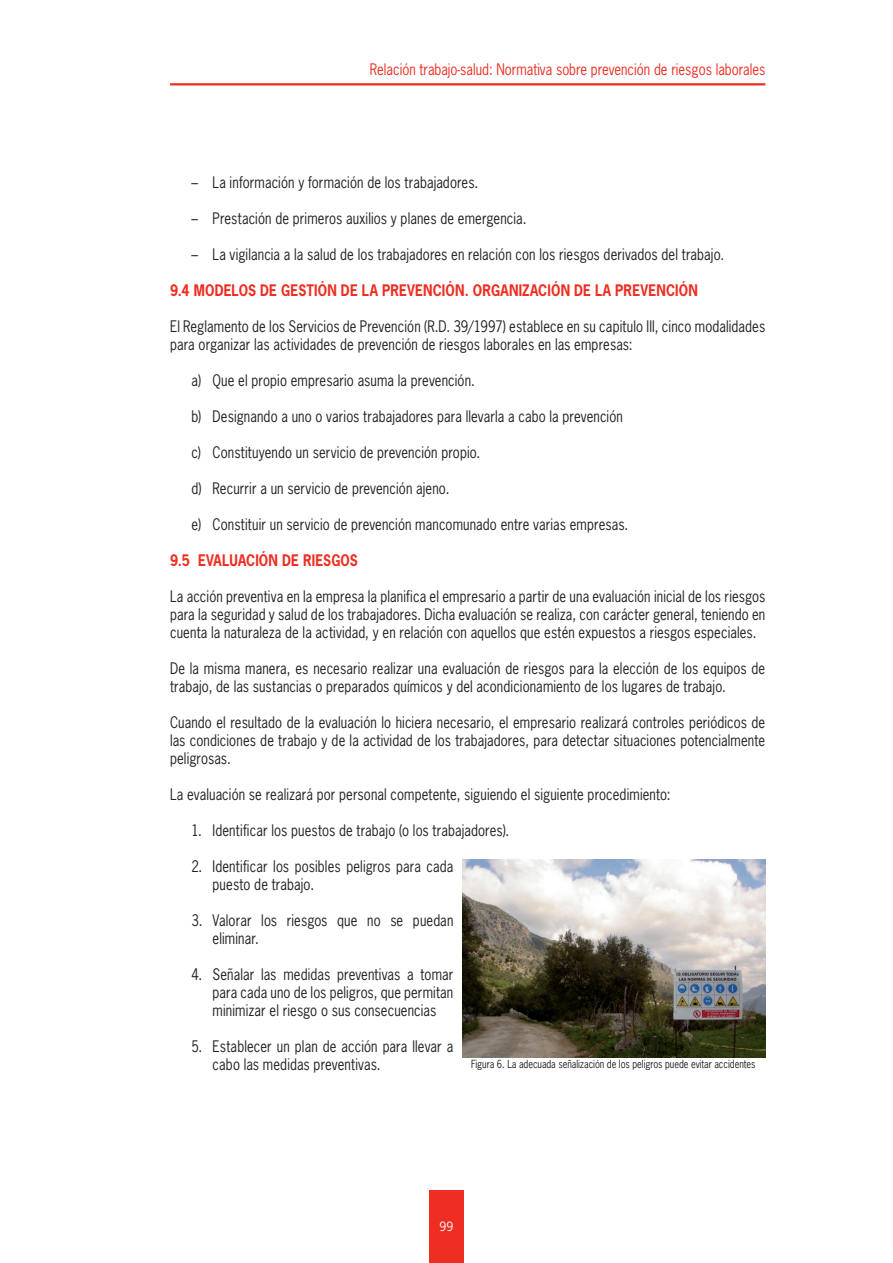
<style>
.page{position:relative;width:893px;height:1263px;background:#fff}
.page>*{position:absolute;margin:0;border:0;box-sizing:border-box;transform-origin:0 0}
.t1{font:15px/18px "News Gothic Std";letter-spacing:.01em;color:#231f20;scale:.87 1}
.t2{font:700 15px "News Gothic Std";letter-spacing:.015em;color:#ee2e22;scale:.87 1}
.t3{font:15px "News Gothic Std";color:#ee2e22;scale:.87 1}
.t4{font:12px "News Gothic Std";color:#fff}
.t5{font:10.5px "News Gothic Std";letter-spacing:-.005em;color:#231f20;scale:.87 1}
</style>
<div class="page">
<hr style="left:170px;top:83px;width:595px;height:2px;background:#ee2e22">
<div style="left:429px;top:1190px;width:34px;height:73px;background:#ee2e22"></div>
<img style="left:462px;top:859px;width:303px;height:199px">
<p class="t3" style="left:370px;top:60px;width:456px">Relación trabajo-salud: Normativa sobre prevención de riesgos laborales</p>
<p class="t1" style="left:191px;top:173px;width:331px">– La información y formación de los trabajadores.</p>
<p class="t1" style="left:191px;top:209px;width:387px">– Prestación de primeros auxilios y planes de emergencia.</p>
<p class="t1" style="left:191px;top:245px;width:614px">– La vigilancia a la salud de los trabajadores en relación con los riesgos derivados del trabajo.</p>
<p class="t2" style="left:170px;top:280px;width:608px">9.4 MODELOS DE GESTIÓN DE LA PREVENCIÓN. ORGANIZACIÓN DE LA PREVENCIÓN</p>
<p class="t1" style="left:170px;top:317px;width:686px">El Reglamento de los Servicios de Prevención (R.D. 39/1997) establece en su capitulo III, cinco modalidades para organizar las actividades de prevención de riesgos laborales en las empresas:</p>
<p class="t1" style="left:191px;top:371px;width:327px">a) Que el propio empresario asuma la prevención.</p>
<p class="t1" style="left:191px;top:407px;width:498px">b) Designando a uno o varios trabajadores para llevarla a cabo la prevención</p>
<p class="t1" style="left:191px;top:443px;width:334px">c) Constituyendo un servicio de prevención propio.</p>
<p class="t1" style="left:191px;top:479px;width:298px">d) Recurrir a un servicio de prevención ajeno.</p>
<p class="t1" style="left:191px;top:515px;width:504px">e) Constituir un servicio de prevención mancomunado entre varias empresas.</p>
<p class="t2" style="left:170px;top:550px;width:217px">9.5 EVALUACIÓN DE RIESGOS</p>
<p class="t1" style="left:170px;top:587px;width:686px;text-align:justify">La acción preventiva en la empresa la planifica el empresario a partir de una evaluación inicial de los riesgos para la seguridad y salud de los trabajadores. Dicha evaluación se realiza, con carácter general, teniendo en cuenta la naturaleza de la actividad, y en relación con aquellos que estén expuestos a riesgos especiales.</p>
<p class="t1" style="left:170px;top:659px;width:686px">De la misma manera, es necesario realizar una evaluación de riesgos para la elección de los equipos de trabajo, de las sustancias o preparados químicos y del acondicionamiento de los lugares de trabajo.</p>
<p class="t1" style="left:170px;top:713px;width:686px;text-align:justify">Cuando el resultado de la evaluación lo hiciera necesario, el empresario realizará controles periódicos de las condiciones de trabajo y de la actividad de los trabajadores, para detectar situaciones potencialmente peligrosas.</p>
<p class="t1" style="left:170px;top:785px;width:577px">La evaluación se realizará por personal competente, siguiendo el siguiente procedimiento:</p>
<p class="t1" style="left:191px;top:821px;width:367px">1. Identificar los puestos de trabajo (o los trabajadores).</p>
<p class="t1" style="left:213px;top:857px;width:278px;text-indent:-21px">2. Identificar los posibles peligros para cada puesto de trabajo.</p>
<p class="t1" style="left:213px;top:911px;width:278px;text-indent:-21px">3. Valorar los riesgos que no se puedan eliminar.</p>
<p class="t1" style="left:213px;top:965px;width:278px;text-align:justify;text-indent:-21px">4. Señalar las medidas preventivas a tomar para cada uno de los peligros, que permitan minimizar el riesgo o sus consecuencias</p>
<p class="t1" style="left:213px;top:1037px;width:278px;text-indent:-21px">5. Establecer un plan de acción para llevar a cabo las medidas preventivas.</p>
<p class="t5" style="left:471px;top:1058px;width:328px">Figura 6. La adecuada señalización de los peligros puede evitar accidentes</p>
<p class="t4" style="left:440px;top:1218px;width:15px">99</p>
</div>
